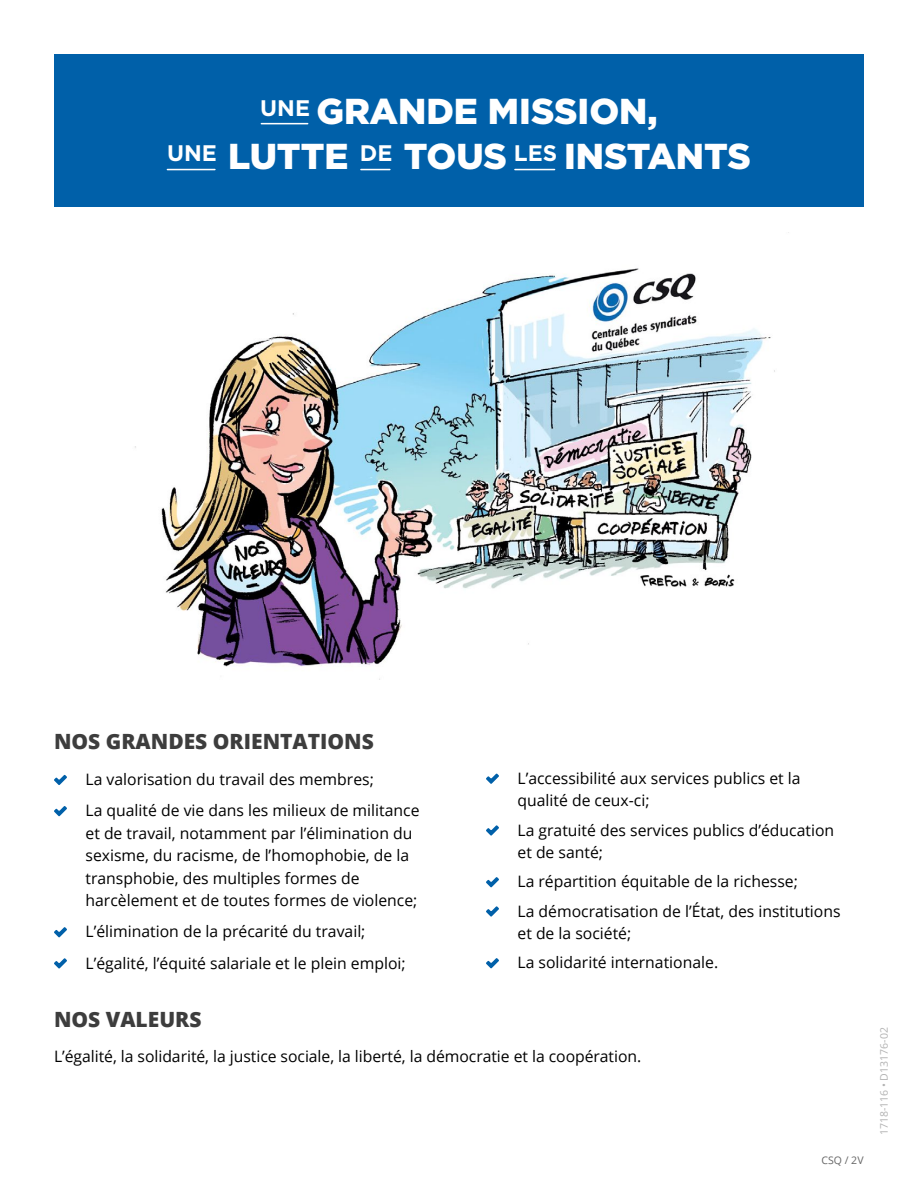
<style>
.page{position:relative;width:918px;height:1188px;background:#fff}
.page>*{position:absolute;margin:0;border:0;box-sizing:border-box;transform-origin:0 0}
.t1{font:900 36px/45px "Gotham";color:#fff;text-align:center}
.t2{font:800 21px "Open Sans";color:#3d3d3d}
.t3{font:15.75px/22.5px "Open Sans";color:#000}
.t4{font:10.5px "Open Sans";color:#b3b3b3}
.t5{font:10.5px "Open Sans";color:#666}
</style>
<div class="page">
<img style="left:135px;top:232px;width:654px;height:448px">
<svg style="left:54px;top:775px;width:13px;height:10px"></svg>
<svg style="left:54px;top:806px;width:13px;height:10px"></svg>
<svg style="left:54px;top:927px;width:13px;height:10px"></svg>
<svg style="left:54px;top:958px;width:13px;height:11px"></svg>
<svg style="left:486px;top:774px;width:13px;height:10px"></svg>
<svg style="left:486px;top:825px;width:13px;height:11px"></svg>
<svg style="left:486px;top:877px;width:13px;height:10px"></svg>
<svg style="left:486px;top:906px;width:13px;height:11px"></svg>
<svg style="left:486px;top:958px;width:13px;height:10px"></svg>
<div style="left:54px;top:54px;width:810px;height:152px;background:#0060a9"></div>
<hr style="left:167px;top:169px;width:48px;height:1px;background:#fff">
<hr style="left:261px;top:123px;width:47px;height:1px;background:#fff">
<svg style="left:361px;top:169px;width:29px;height:1px"></svg>
<hr style="left:515px;top:169px;width:40px;height:1px;background:#fff">
<img style="left:638px;top:572px;width:101px;height:21px">
<h1 class="t1" style="left:167px;top:88px;width:585px"><sup>UNE</sup> GRANDE MISSION,<br><sup>UNE</sup> LUTTE <sup>DE</sup> TOUS <sup>LES</sup> INSTANTS</h1>
<h2 class="t2" style="left:54px;top:725px;width:321px">NOS GRANDES ORIENTATIONS</h2>
<p class="t3" style="left:86px;top:763px;width:336px;line-height:31.2px">La valorisation du travail des membres;<br>La qualité de vie dans les milieux de militance</p>
<p class="t3" style="left:86px;top:821px;width:333px">et de travail, notamment par l’élimination du sexisme, du racisme, de l’homophobie, de la transphobie, des multiples formes de harcèlement et de toutes formes de violence;</p>
<p class="t3" style="left:86px;top:916px;width:322px;line-height:31.2px">L’élimination de la précarité du travail;<br>L’égalité, l’équité salariale et le plein emploi;</p>
<p class="t3" style="left:518px;top:766px;width:285px">L’accessibilité aux services publics et la qualité de ceux-ci;</p>
<p class="t3" style="left:518px;top:818px;width:318px">La gratuité des services publics d’éducation et de santé;</p>
<p class="t3" style="left:518px;top:867px;width:325px;line-height:29.2px">La répartition équitable de la richesse;<br>La démocratisation de l’État, des institutions</p>
<p class="t3" style="left:518px;top:918px;width:202px;line-height:29.2px">et de la société;<br>La solidarité internationale.</p>
<h2 class="t2" style="left:54px;top:1004px;width:149px">NOS VALEURS</h2>
<p class="t3" style="left:54px;top:1044px;width:589px">L’égalité, la solidarité, la justice sociale, la liberté, la démocratie et la coopération.</p>
<p class="t5" style="left:821px;top:1153px;width:44px">CSQ / 2V</p>
<p class="t4" style="left:877px;top:1135px;width:109px;rotate:-90deg">1718-116 • D13176-02</p>
</div>
